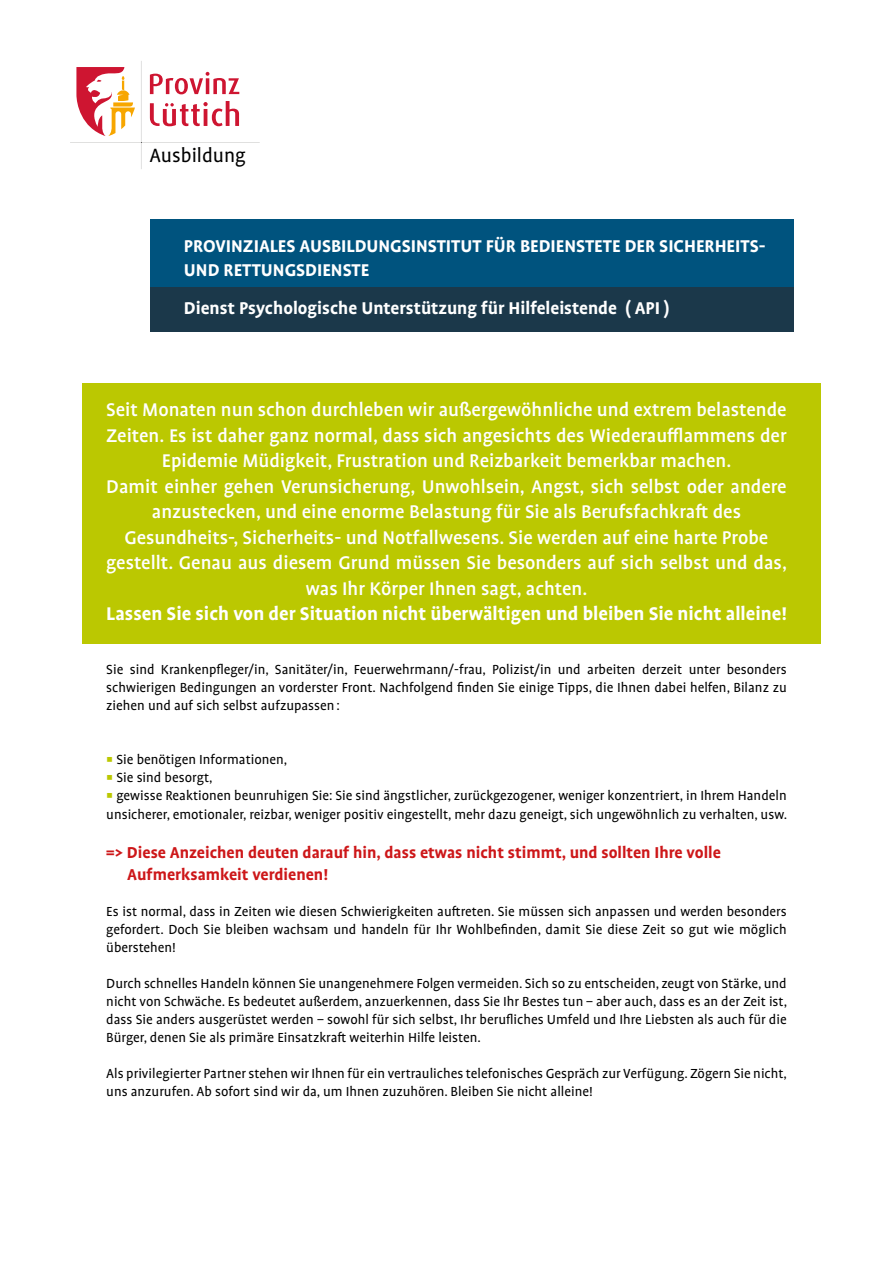
<style>
.page{position:relative;width:893px;height:1263px;background:#fff}
.page>*{position:absolute;margin:0;border:0;box-sizing:border-box;transform-origin:0 0}
.t1{font:21.9px "Profile OT";color:#000}
.t2{font:500 21px/25.5px "Profile Pro";color:#fff;text-align:center}
.t3{font:700 21px "Profile Pro";color:#fff}
.t4{font:700 19.5px/23.4px "Profile Pro";color:#fff}
.t5{font:700 18px/21.6px "Profile Pro";color:#cd1719}
.t6{font:15px/18px "Profile Pro";color:#000;text-align:justify}
.s1{color:#bbc801}
</style>
<div class="page">
<div style="left:82px;top:383px;width:739px;height:261px;background:#bbc801"></div>
<div style="left:150px;top:219px;width:643px;height:68px;background:#00537e"></div>
<div style="left:150px;top:287px;width:643px;height:44px;background:#1b384a"></div>
<svg style="left:150px;top:72px;width:89px;height:22px"></svg>
<svg style="left:76px;top:67px;width:59px;height:69px"></svg>
<svg style="left:150px;top:101px;width:89px;height:25px"></svg>
<hr style="left:141px;top:61px;width:1px;height:81px;background:#9d9d9c">
<hr style="left:141px;top:142px;width:119px;height:1px;background:#9d9d9c">
<hr style="left:70px;top:142px;width:71px;height:1px;background:#9d9d9c">
<svg style="left:141px;top:142px;width:1px;height:27px"></svg>
<h1 class="t1" style="left:149px;top:143px;width:98px">Ausbildung</h1>
<h3 class="t4" style="left:184px;top:235px;width:583px">PROVINZIALES AUSBILDUNGSINSTITUT FÜR BEDIENSTETE DER SICHERHEITS-<br>UND RETTUNGSDIENSTE</h3>
<h3 class="t4" style="left:184px;top:296px;width:487px">Dienst Psychologische Unterstützung für Hilfeleistende ( API )</h3>
<p class="t2" style="left:106px;top:398px;width:682px">Seit Monaten nun schon durchleben wir außergewöhnliche und extrem belastende Zeiten. Es ist daher ganz normal, dass sich angesichts des Wiederaufflammens der Epidemie Müdigkeit, Frustration und Reizbarkeit bemerkbar machen.<br>Damit einher gehen Verunsicherung, Unwohlsein, Angst, sich selbst oder andere anzustecken, und eine enorme Belastung für Sie als Berufsfachkraft des Gesundheits-, Sicherheits- und Notfallwesens. Sie werden auf eine harte Probe gestellt. Genau aus diesem Grund müssen Sie besonders auf sich selbst und das, was Ihr Körper Ihnen sagt, achten.</p>
<h2 class="t3" style="left:106px;top:601px;width:682px">Lassen Sie sich von der Situation nicht überwältigen und bleiben Sie nicht alleine!</h2>
<p class="t6" style="left:106px;top:661px;width:682px">Sie sind Krankenpfleger/in, Sanitäter/in, Feuerwehrmann/-frau, Polizist/in und arbeiten derzeit unter besonders schwierigen Bedingungen an vorderster Front. Nachfolgend finden Sie einige Tipps, die Ihnen dabei helfen, Bilanz zu ziehen und auf sich selbst aufzupassen:</p>
<p class="t6" style="left:106px;top:751px;width:183px"><span class="s1">▪</span> Sie benötigen Informationen,</p>
<p class="t6" style="left:106px;top:769px;width:108px"><span class="s1">▪</span> Sie sind besorgt,</p>
<p class="t6" style="left:106px;top:787px;width:682px"><span class="s1">▪</span> gewisse Reaktionen beunruhigen Sie: Sie sind ängstlicher, zurückgezogener, weniger konzentriert, in Ihrem Handeln unsicherer, emotionaler, reizbar, weniger positiv eingestellt, mehr dazu geneigt, sich ungewöhnlich zu verhalten, usw.</p>
<p class="t5" style="left:127px;top:842px;width:595px;text-indent:-21px">=&gt; Diese Anzeichen deuten darauf hin, dass etwas nicht stimmt, und sollten Ihre volle<br>Aufmerksamkeit verdienen!</p>
<p class="t6" style="left:106px;top:903px;width:682px">Es ist normal, dass in Zeiten wie diesen Schwierigkeiten auftreten. Sie müssen sich anpassen und werden besonders gefordert. Doch Sie bleiben wachsam und handeln für Ihr Wohlbefinden, damit Sie diese Zeit so gut wie möglich überstehen!</p>
<p class="t6" style="left:106px;top:975px;width:682px">Durch schnelles Handeln können Sie unangenehmere Folgen vermeiden. Sich so zu entscheiden, zeugt von Stärke, und nicht von Schwäche. Es bedeutet außerdem, anzuerkennen, dass Sie Ihr Bestes tun – aber auch, dass es an der Zeit ist, dass Sie anders ausgerüstet werden – sowohl für sich selbst, Ihr berufliches Umfeld und Ihre Liebsten als auch für die Bürger, denen Sie als primäre Einsatzkraft weiterhin Hilfe leisten.</p>
<p class="t6" style="left:106px;top:1065px;width:682px">Als privilegierter Partner stehen wir Ihnen für ein vertrauliches telefonisches Gespräch zur Verfügung. Zögern Sie nicht, uns anzurufen. Ab sofort sind wir da, um Ihnen zuzuhören. Bleiben Sie nicht alleine!</p>
</div>
